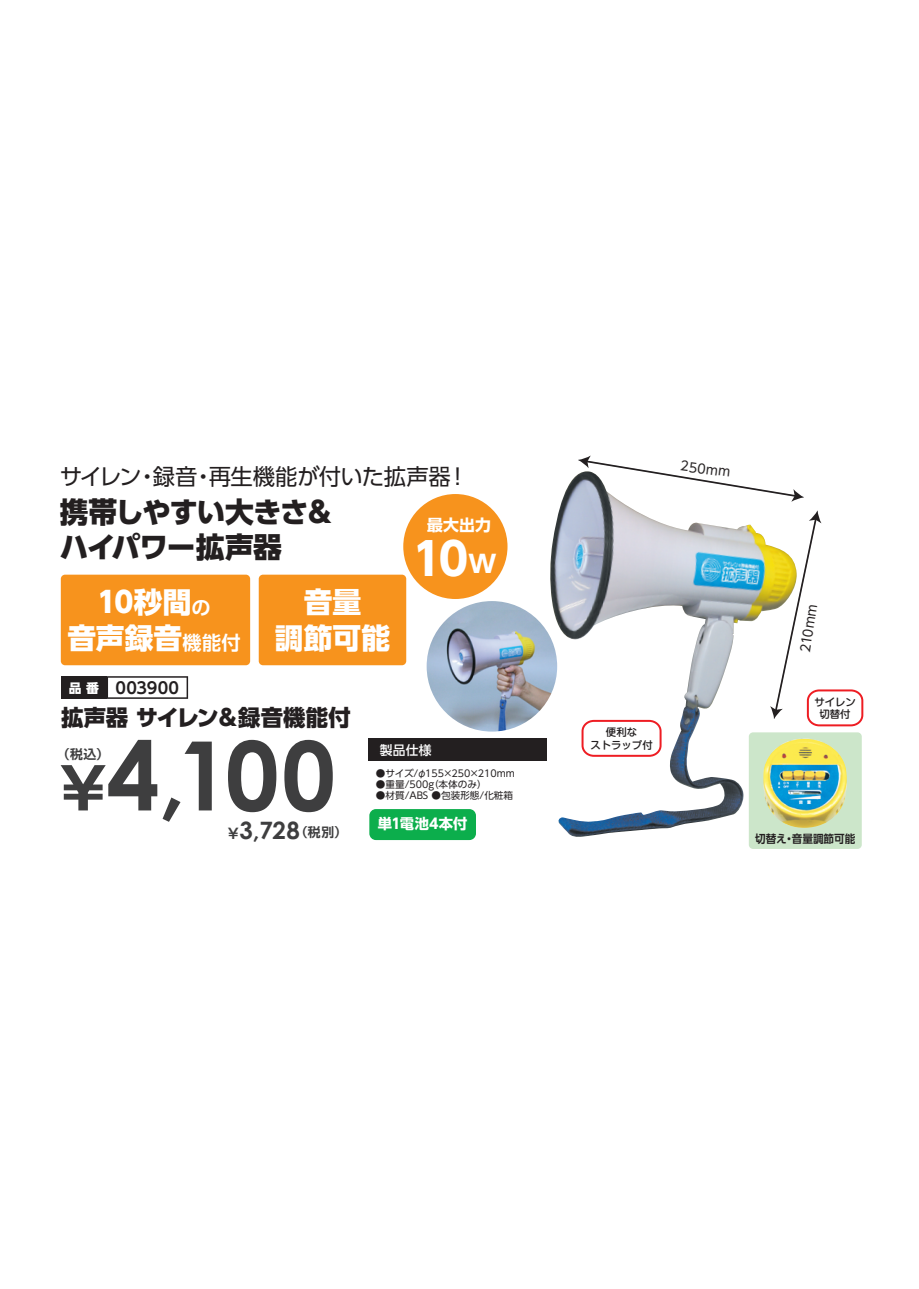
<style>
.page{position:relative;width:919px;height:1289px;background:#fff}
.page>*{position:absolute;margin:0;border:0;box-sizing:border-box;transform-origin:0 0}
.t1{font:700 95.85px "Century Gothic";color:#3e3e3f}
.t2{font:700 44.7px "UD Shin Go Pr 6";color:#fff}
.t3{font:800 28.8px/35.1px "UD Shin Go Pr 6";letter-spacing:-.045em;color:#231f20}
.t4{font:800 28.8px/35.1px "UD Shin Go Pr 6";color:#fff;text-align:center}
.t5{font:700 24px "Century Gothic";color:#3e3e3f}
.t6{font:22.35px "UD Shin Go Pr 6";letter-spacing:-.025em;color:#231f20}
.t7{font:800 22.35px "UD Shin Go Pr 6";color:#231f20}
.t8{font:700 15.9px "UD Shin Go Pr 6 De";letter-spacing:.015em;color:#231f20}
.t9{font:700 15.9px "UD Shin Go Pr 6";color:#fff}
.t10{font:700 14.25px "UD Shin Go Pr 6";letter-spacing:.01em;color:#fff}
.t11{font:12.75px "UD Shin Go Pr 6";color:#231f20}
.t12{font:700 12.75px "Shin Go Pr 6 De";color:#3e3e3f}
.t13{font:500 12.75px "UD Shin Go Pr 6";color:#fff}
.t14{font:700 11.25px "UD Shin Go Pr 6 De";color:#231f20;scale:.95 1}
.t15{font:500 10.35px/12.8px "Shin M Go Pr 6";color:#231f20;text-align:center}
.t16{font:9.6px "UD Shin Go Pr 6";color:#231f20}
.s1{font-family:"UD Shin Go Pr 6 De";font-weight:700;font-size:19.2px}
.s2{font-family:"UD Shin Go Pr 6";font-weight:800;font-size:12.75px;color:#fff}
.s3{font-size:24px}
.s4{font-family:"Shin Go Pr 6";font-size:57.45px}
.s5{font-family:"Shin Go Pr 6 De";font-size:14.4px}
.s6{font-family:"Shin Go Pr 6 De";font-size:12.75px}
</style>
<div class="page">
<div style="left:748px;top:732px;width:113px;height:117px;background:#cce6ca;border-radius:4px"></div>
<div style="left:61px;top:676px;width:45px;height:23px;background:#231f20"></div>
<svg style="left:106px;top:676px;width:82px;height:23px"></svg>
<div style="left:368px;top:738px;width:178px;height:23px;background:#231f20"></div>
<div style="left:403px;top:494px;width:104px;height:105px;background:#f7931d;border-radius:50%"></div>
<img style="left:426px;top:601px;width:131px;height:130px;border-radius:65px">
<img style="left:547px;top:474px;width:250px;height:363px">
<div style="left:259px;top:574px;width:147px;height:91px;background:#f7931d;border-radius:4px"></div>
<div style="left:61px;top:574px;width:189px;height:91px;background:#f7931d;border-radius:4px"></div>
<div style="left:582px;top:721px;width:78px;height:34px;background:#fff;border-radius:11px"></div>
<div style="left:581px;top:720px;width:80px;height:36px;border:2px solid #ee1d23;border-radius:11px"></div>
<div style="left:806px;top:689px;width:57px;height:37px;border:2px solid #ee1d23;border-radius:11px"></div>
<svg style="left:770px;top:510px;width:51px;height:208px"></svg>
<svg style="left:578px;top:455px;width:225px;height:47px"></svg>
<img style="left:763px;top:738px;width:84px;height:90px">
<div style="left:369px;top:809px;width:107px;height:31px;background:#0cae4c;border-radius:7px"></div>
<h3 class="t6" style="left:60px;top:458px;width:410px">サイレン・録音・再生機能が付いた拡声器！</h3>
<h3 class="t3" style="left:60px;top:494px;width:275px">携帯しやすい大きさ＆ハイパワー拡声器</h3>
<h3 class="t4" style="left:68px;top:584px;width:174px">10秒間<span class="s1">の<br></span>音声録音<span class="s1">機能付</span></h3>
<h3 class="t4" style="left:275px;top:584px;width:117px">音量<br>調節可能</h3>
<h3 class="t8" style="left:69px;top:675px;width:112px"><span class="s2">品 番</span> 003900</h3>
<h3 class="t7" style="left:61px;top:699px;width:291px">拡声器 サイレン＆録音機能付</h3>
<h3 class="t9" style="left:427px;top:511px;width:65px">最大出力</h3>
<h2 class="t2" style="left:412px;top:523px;width:85px">10<span class="s3">W</span></h2>
<h1 class="t1" style="left:54px;top:703px;width:282px"><span class="s4">￥</span>4,100</h1>
<h3 class="t12" style="left:57px;top:743px;width:53px">（税込）</h3>
<h3 class="t5" style="left:226px;top:811px;width:122px"><span class="s5">￥</span>3,728<span class="s6">（税別）</span></h3>
<h3 class="t13" style="left:380px;top:739px;width:53px">製品仕様</h3>
<p class="t16" style="left:376px;top:765px;width:140px">●サイズ/φ155×250×210mm</p>
<p class="t16" style="left:376px;top:776px;width:112px">●重量/500g（本体のみ）</p>
<p class="t16" style="left:376px;top:787px;width:139px">●材質/ABS ●包装形態/化粧箱</p>
<h3 class="t10" style="left:378px;top:812px;width:91px">単1電池4本付</h3>
<h3 class="t11" style="left:681px;top:455px;width:52px;rotate:7deg">250ｍm</h3>
<p class="t15" style="left:590px;top:725px;width:64px">便利な<br>ストラップ付</p>
<h3 class="t11" style="left:794px;top:650px;width:50px;rotate:-81deg">210ｍm</h3>
<p class="t15" style="left:814px;top:695px;width:43px">サイレン切替付</p>
<p class="t14" style="left:755px;top:829px;width:107px">切替え・音量調節可能</p>
</div>
